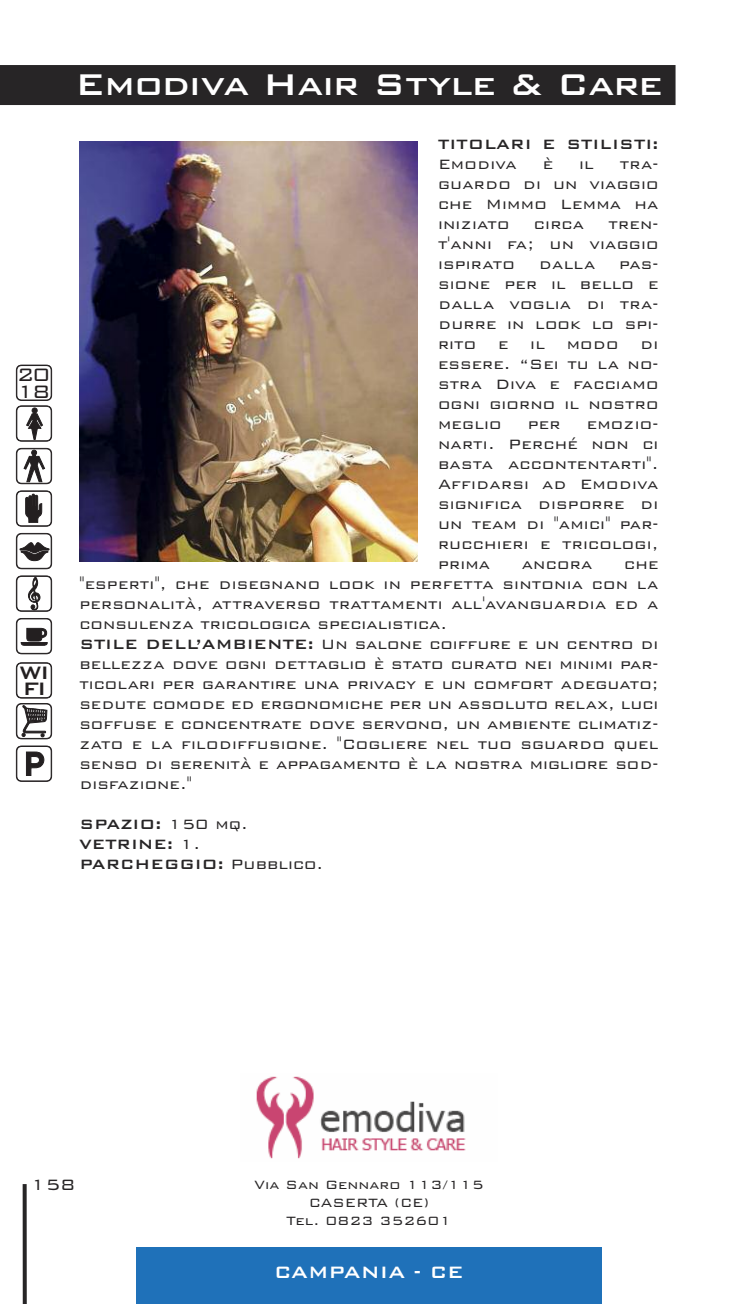
<style>
.page{position:relative;width:738px;height:1304px;background:#fff}
.page>*{position:absolute;margin:0;border:0;box-sizing:border-box;transform-origin:0 0}
.t1{font:500 40px "Bank Gothic BT";letter-spacing:-.02em;color:#fff}
.t2{font:300 24px "Bank Gothic BT";color:#231f20}
.t3{font:500 24px "Bank Gothic BT";color:#231f20}
.t4{font:500 22px "Bank Gothic BT";color:#fff}
.t5{font:300 20px "Bank Gothic BT";color:#272526}
.t6{font:300 18px/20px "Bank Gothic BT";letter-spacing:.005em;color:#272526;text-align:justify}
.t7{font:500 18px/20px "Bank Gothic BT";color:#272526}
.t8{font:300 16px/18px "Bank Gothic BT";color:#272526;text-align:center}
.s1{font-weight:500}
.s2{font-weight:300}
</style>
<div class="page">
<div style="left:0;top:65px;width:675px;height:40px;background:#272526"></div>
<svg style="left:23px;top:1184px;width:4px;height:120px"></svg>
<div style="left:136px;top:1247px;width:465px;height:57px;background:#1f71b9"></div>
<div style="left:16px;top:365px;width:36px;height:36px;border:2px solid #231f20;border-radius:5px"></div>
<div style="left:17px;top:366px;width:34px;height:34px;background:#fff;border-radius:5px"></div>
<div style="left:16px;top:365px;width:36px;height:35px;border:1px solid #231f20;border-radius:5px"></div>
<div style="left:16px;top:405px;width:36px;height:37px;border:2px solid #231f20;border-radius:5px"></div>
<div style="left:17px;top:406px;width:34px;height:35px;background:#fff;border-radius:5px"></div>
<div style="left:16px;top:406px;width:36px;height:35px;border:1px solid #231f20;border-radius:5px"></div>
<svg style="left:26px;top:407px;width:17px;height:33px"></svg>
<div style="left:16px;top:448px;width:36px;height:36px;border:2px solid #231f20;border-radius:5px"></div>
<div style="left:17px;top:449px;width:34px;height:34px;background:#fff;border-radius:5px"></div>
<div style="left:16px;top:448px;width:36px;height:36px;border:1px solid #231f20;border-radius:5px"></div>
<svg style="left:23px;top:450px;width:22px;height:32px"></svg>
<div style="left:16px;top:490px;width:36px;height:37px;border:2px solid #231f20;border-radius:5px"></div>
<div style="left:17px;top:491px;width:34px;height:35px;background:#fff;border-radius:5px"></div>
<div style="left:16px;top:491px;width:36px;height:35px;border:1px solid #231f20;border-radius:5px"></div>
<svg style="left:25px;top:494px;width:17px;height:29px"></svg>
<div style="left:16px;top:533px;width:36px;height:36px;border:2px solid #231f20;border-radius:5px"></div>
<div style="left:17px;top:534px;width:34px;height:34px;background:#fff;border-radius:5px"></div>
<div style="left:16px;top:533px;width:36px;height:36px;border:1px solid #231f20;border-radius:5px"></div>
<svg style="left:19px;top:542px;width:31px;height:19px"></svg>
<div style="left:16px;top:575px;width:36px;height:37px;border:2px solid #231f20;border-radius:5px"></div>
<div style="left:17px;top:576px;width:34px;height:35px;background:#fff;border-radius:5px"></div>
<div style="left:16px;top:576px;width:36px;height:35px;border:1px solid #231f20;border-radius:5px"></div>
<svg style="left:28px;top:576px;width:12px;height:35px"></svg>
<div style="left:16px;top:618px;width:36px;height:36px;border:2px solid #231f20;border-radius:5px"></div>
<div style="left:17px;top:619px;width:34px;height:34px;background:#fff;border-radius:5px"></div>
<div style="left:16px;top:618px;width:36px;height:36px;border:1px solid #231f20;border-radius:5px"></div>
<svg style="left:21px;top:628px;width:27px;height:18px"></svg>
<div style="left:16px;top:662px;width:36px;height:37px;border:2px solid #231f20;border-radius:5px"></div>
<div style="left:17px;top:663px;width:34px;height:35px;background:#fff;border-radius:5px"></div>
<div style="left:16px;top:663px;width:36px;height:35px;border:1px solid #231f20;border-radius:5px"></div>
<div style="left:16px;top:703px;width:36px;height:36px;border:2px solid #231f20;border-radius:5px"></div>
<div style="left:17px;top:704px;width:34px;height:34px;background:#fff;border-radius:5px"></div>
<div style="left:16px;top:703px;width:36px;height:36px;border:1px solid #231f20;border-radius:5px"></div>
<svg style="left:22px;top:705px;width:25px;height:32px"></svg>
<div style="left:16px;top:746px;width:36px;height:36px;border:2px solid #231f20;border-radius:5px"></div>
<div style="left:17px;top:746px;width:34px;height:35px;background:#fff;border-radius:5px"></div>
<div style="left:16px;top:746px;width:36px;height:35px;border:1px solid #231f20;border-radius:5px"></div>
<svg style="left:26px;top:752px;width:18px;height:24px"></svg>
<img style="left:256px;top:1076px;width:210px;height:83px">
<img style="left:79px;top:142px;width:338px;height:420px">
<h2 class="t2" style="left:16px;top:359px;width:36px">20</h2>
<h2 class="t2" style="left:16px;top:375px;width:36px">18</h2>
<h2 class="t3" style="left:19px;top:656px;width:32px">WI</h2>
<h2 class="t3" style="left:22px;top:673px;width:26px">FI</h2>
<h1 class="t1" style="left:75px;top:58px;width:589px">Emodiva Hair Style &amp; Care</h1>
<p class="t7" style="left:437px;top:133px;width:222px">TITOLARI E STILISTI:</p>
<p class="t6" style="left:437px;top:153px;width:80px">Emodiva</p>
<p class="t6" style="left:542px;top:153px;width:12px">è</p>
<p class="t6" style="left:578px;top:153px;width:16px">il</p>
<p class="t6" style="left:437px;top:153px;width:222px;text-indent:182px">tra&shy;guardo di un viaggio che Mimmo Lemma ha iniziato</p>
<p class="t6" style="left:437px;top:213px;width:222px;text-indent:170px">tren&shy;t'anni fa; un viaggio ispirato</p>
<p class="t6" style="left:533px;top:213px;width:52px">circa</p>
<p class="t6" style="left:437px;top:253px;width:222px;text-indent:181px">pas&shy;sione per il bello e dalla voglia di tra&shy;durre in look lo spi&shy;rito e il modo di essere. “Sei tu la no&shy;stra Diva e facciamo ogni giorno il nostro meglio</p>
<p class="t6" style="left:538px;top:253px;width:58px">dalla</p>
<p class="t6" style="left:437px;top:413px;width:222px;text-indent:149px">emozio&shy;narti. Perché non ci basta accontentarti".<br>Affidarsi ad Emodiva significa disporre di un team di "amici" par&shy;rucchieri e tricologi, prima</p>
<p class="t6" style="left:527px;top:413px;width:34px">per</p>
<p class="t6" style="left:79px;top:553px;width:580px;text-align:left;text-indent:544px">che "esperti", che disegnano look in perfetta sintonia con la personalità, attraverso trattamenti all'avanguardia ed a consulenza tricologica specialistica.<br><span class="s1">STILE DELL’AMBIENTE:</span> Un salone coiffure e un centro di bellezza dove ogni dettaglio è stato curato nei minimi par&shy;ticolari per garantire una privacy e un comfort adeguato; sedute comode ed ergonomiche per un assoluto relax, luci soffuse e concentrate dove servono, un ambiente climatiz&shy;zato e la filodiffusione. "Cogliere nel tuo sguardo quel senso di serenità e appagamento è la nostra migliore sod&shy;disfazione."</p>
<p class="t7" style="left:79px;top:813px;width:245px">SPAZIO: <span class="s2">150 mq.<br></span>VETRINE: <span class="s2">1.<br></span>PARCHEGGIO: <span class="s2">Pubblico.</span></p>
<p class="t6" style="left:521px;top:553px;width:72px">ancora</p>
<p class="t5" style="left:31px;top:1171px;width:46px">158</p>
<p class="t8" style="left:254px;top:1174px;width:231px">Via San Gennaro 113/115<br>CASERTA (CE)<br>Tel. 0823 352601</p>
<p class="t4" style="left:274px;top:1258px;width:191px">CAMPANIA - CE</p>
</div>
